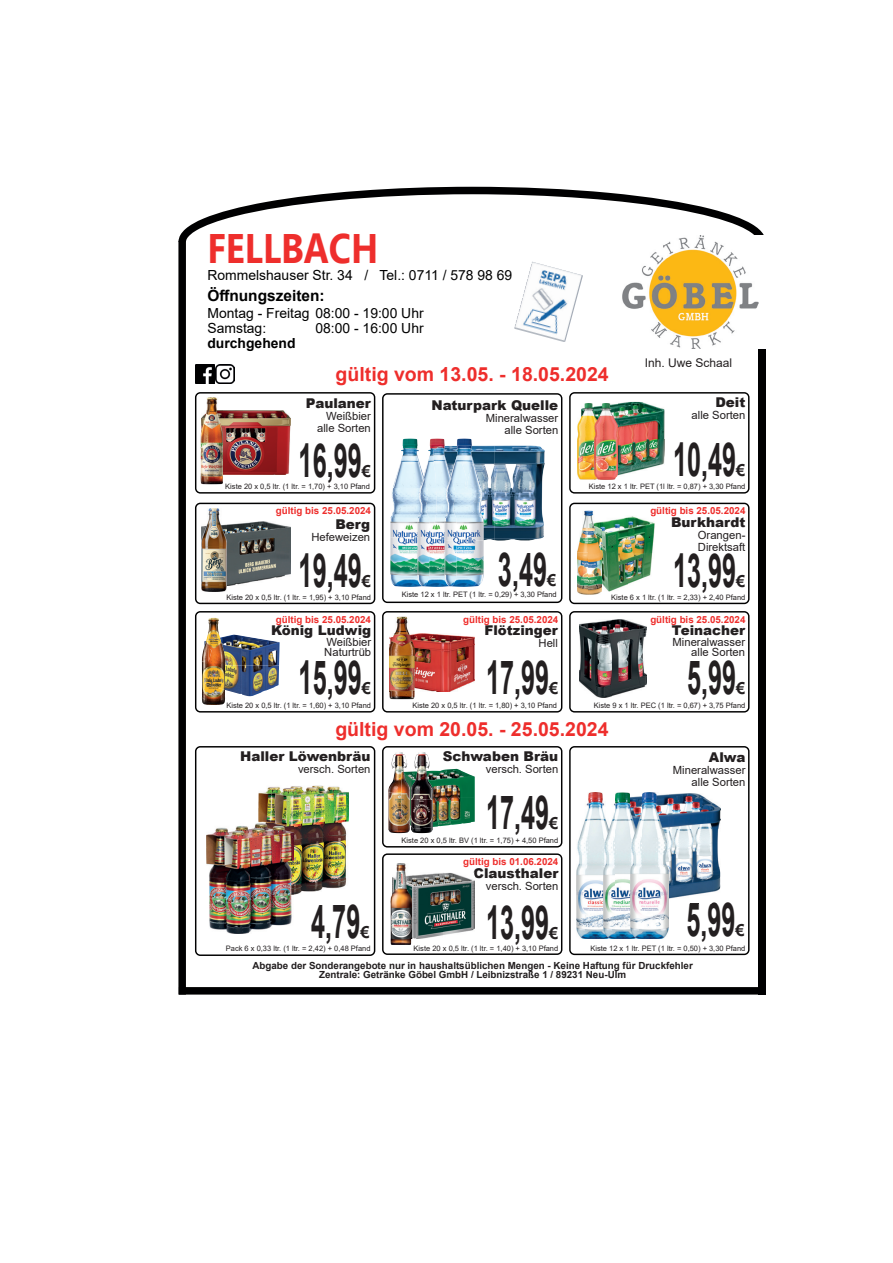
<style>
.page{position:relative;width:893px;height:1263px;background:#fff}
.page>*{position:absolute;margin:0;border:0;box-sizing:border-box;transform-origin:0 0}
.t1{font:700 46.95px "Arial";color:#231f20;scale:.54 1}
.t2{font:700 41.25px "Ebrima";color:#ee2e2c;scale:.86 1}
.t3{font:700 19.5px "Arial";color:#ee2e2c}
.t4{font:700 16.5px "Arial";color:#231f20}
.t5{font:700 15.45px "Arial";color:#000001}
.t6{font:13.95px/15.5px "Arial";color:#000001}
.t7{font:700 13.95px "Arial";color:#000001}
.t8{font:900 13.5px "Arial";color:#231f20}
.t9{font:12px "Arial";color:#231f20}
.t10{font:11.25px/12px "Arial";color:#231f20;text-align:right}
.t11{font:700 9.75px/9.3px "Arial";color:#231f20;text-align:center}
.t12{font:700 9.75px "Arial";color:#ee2e2c}
.t13{font:7.5px "Arial";color:#231f20}
.s1{font-size:34.65px}
</style>
<div class="page">
<div style="left:178px;top:241px;width:8px;height:753px;background:#000001"></div>
<div style="left:758px;top:241px;width:8px;height:753px;background:#000001"></div>
<div style="left:179px;top:987px;width:587px;height:7px;background:#000001"></div>
<svg style="left:178px;top:187px;width:586px;height:55px"></svg>
<img style="left:216px;top:364px;width:19px;height:19px">
<img style="left:195px;top:364px;width:19px;height:19px">
<img style="left:514px;top:262px;width:69px;height:80px">
<div style="left:617px;top:235px;width:150px;height:114px;background:#fff"></div>
<img style="left:622px;top:235px;width:136px;height:114px">
<img style="left:382px;top:393px;width:180px;height:210px">
<img style="left:450px;top:541px;width:33px;height:46px">
<img style="left:456px;top:493px;width:27px;height:48px">
<img style="left:444px;top:476px;width:12px;height:110px">
<svg style="left:195px;top:746px;width:180px;height:210px"></svg>
<img style="left:258px;top:785px;width:91px;height:110px">
<img style="left:207px;top:824px;width:86px;height:109px">
<img style="left:258px;top:859px;width:35px;height:36px">
<svg style="left:569px;top:746px;width:180px;height:209px"></svg>
<svg style="left:195px;top:392px;width:180px;height:102px"></svg>
<img style="left:223px;top:410px;width:67px;height:65px">
<img style="left:201px;top:397px;width:22px;height:87px">
<img style="left:569px;top:392px;width:180px;height:102px">
<svg style="left:195px;top:503px;width:180px;height:101px"></svg>
<img style="left:227px;top:521px;width:63px;height:65px">
<img style="left:202px;top:508px;width:25px;height:84px">
<svg style="left:569px;top:503px;width:180px;height:101px"></svg>
<img style="left:577px;top:511px;width:24px;height:84px">
<svg style="left:195px;top:611px;width:180px;height:101px"></svg>
<img style="left:221px;top:635px;width:59px;height:30px">
<img style="left:225px;top:665px;width:17px;height:29px">
<img style="left:242px;top:665px;width:37px;height:31px">
<img style="left:202px;top:618px;width:19px;height:87px">
<img style="left:204px;top:638px;width:21px;height:52px">
<svg style="left:382px;top:611px;width:180px;height:101px"></svg>
<img style="left:414px;top:634px;width:61px;height:58px">
<img style="left:389px;top:616px;width:25px;height:83px">
<svg style="left:569px;top:611px;width:180px;height:101px"></svg>
<img style="left:579px;top:620px;width:67px;height:77px">
<svg style="left:382px;top:746px;width:180px;height:101px"></svg>
<img style="left:407px;top:769px;width:68px;height:29px">
<img style="left:410px;top:798px;width:65px;height:29px">
<img style="left:388px;top:752px;width:19px;height:40px">
<img style="left:388px;top:792px;width:22px;height:41px">
<img style="left:401px;top:772px;width:9px;height:53px">
<img style="left:414px;top:752px;width:16px;height:19px">
<img style="left:411px;top:828px;width:22px;height:5px">
<img style="left:411px;top:771px;width:22px;height:57px">
<svg style="left:382px;top:853px;width:180px;height:102px"></svg>
<img style="left:391px;top:863px;width:20px;height:82px">
<h2 class="t2" style="left:207px;top:216px;width:200px">FELLBACH</h2>
<h3 class="t6" style="left:207px;top:267px;width:306px">Rommelshauser Str. 34 / Tel.: 0711 / 578 98 69</h3>
<h3 class="t5" style="left:207px;top:285px;width:119px">Öffnungszeiten:</h3>
<h3 class="t6" style="left:207px;top:305px;width:218px">Montag - Freitag 08:00 - 19:00 Uhr<br>Samstag:</h3>
<h3 class="t6" style="left:315px;top:320px;width:110px">08:00 - 16:00 Uhr</h3>
<h3 class="t7" style="left:207px;top:333px;width:90px">durchgehend</h3>
<h3 class="t3" style="left:336px;top:361px;width:275px">gültig vom 13.05. - 18.05.2024</h3>
<h3 class="t9" style="left:645px;top:354px;width:89px">Inh. Uwe Schaal</h3>
<h3 class="t8" style="left:306px;top:393px;width:67px">Paulaner</h3>
<h3 class="t10" style="left:317px;top:410px;width:55px">Weißbier alle Sorten</h3>
<h1 class="t1" style="left:299px;top:428px;width:118px">16<span class="s1">,</span>99</h1>
<h3 class="t4" style="left:362px;top:460px;width:11px">€</h3>
<p class="t13" style="left:225px;top:481px;width:146px">Kiste 20 x 0,5 ltr. (1 ltr. = 1,70) + 3,10 Pfand</p>
<h3 class="t8" style="left:432px;top:395px;width:128px">Naturpark Quelle</h3>
<h3 class="t10" style="left:486px;top:412px;width:74px">Mineralwasser alle Sorten</h3>
<h3 class="t8" style="left:715px;top:392px;width:31px">Deit</h3>
<h3 class="t10" style="left:692px;top:409px;width:55px">alle Sorten</h3>
<h1 class="t1" style="left:673px;top:427px;width:118px">10<span class="s1">,</span>49</h1>
<h3 class="t4" style="left:736px;top:459px;width:11px">€</h3>
<p class="t13" style="left:589px;top:481px;width:158px">Kiste 12 x 1 ltr. PET (1l ltr. = 0,87) + 3,30 Pfand</p>
<h3 class="t12" style="left:276px;top:504px;width:97px">gültig bis 25.05.2024</h3>
<h3 class="t8" style="left:335px;top:514px;width:36px">Berg</h3>
<h3 class="t10" style="left:311px;top:531px;width:60px">Hefeweizen</h3>
<h1 class="t1" style="left:299px;top:537px;width:118px">19<span class="s1">,</span>49</h1>
<h3 class="t4" style="left:362px;top:569px;width:11px">€</h3>
<p class="t13" style="left:226px;top:592px;width:146px">Kiste 20 x 0,5 ltr. (1 ltr. = 1,95) + 3,10 Pfand</p>
<h1 class="t1" style="left:498px;top:536px;width:92px">3<span class="s1">,</span>49</h1>
<h3 class="t4" style="left:547px;top:568px;width:11px">€</h3>
<p class="t13" style="left:402px;top:590px;width:156px">Kiste 12 x 1 ltr. PET (1 ltr. = 0,29) + 3,30 Pfand</p>
<h3 class="t12" style="left:650px;top:504px;width:97px">gültig bis 25.05.2024</h3>
<h3 class="t8" style="left:671px;top:512px;width:76px">Burkhardt</h3>
<h3 class="t10" style="left:698px;top:529px;width:49px;text-align:left">Orangen-<br>Direktsaft</h3>
<h1 class="t1" style="left:673px;top:537px;width:118px">13<span class="s1">,</span>99</h1>
<h3 class="t4" style="left:736px;top:569px;width:11px">€</h3>
<p class="t13" style="left:611px;top:592px;width:136px">Kiste 6 x 1 ltr. (1 ltr. = 2,33) + 2,40 Pfand</p>
<h3 class="t12" style="left:276px;top:612px;width:97px">gültig bis 25.05.2024</h3>
<h3 class="t8" style="left:271px;top:620px;width:102px">König Ludwig</h3>
<h3 class="t10" style="left:324px;top:636px;width:48px;line-height:10.5px;text-align:left">Weißbier<br>Naturtrüb</h3>
<h1 class="t1" style="left:299px;top:645px;width:118px">15<span class="s1">,</span>99</h1>
<h3 class="t4" style="left:362px;top:677px;width:11px">€</h3>
<h3 class="t12" style="left:463px;top:612px;width:97px">gültig bis 25.05.2024</h3>
<h3 class="t8" style="left:484px;top:620px;width:75px">Flötzinger</h3>
<h3 class="t10" style="left:539px;top:637px;width:21px">Hell</h3>
<h1 class="t1" style="left:486px;top:645px;width:118px">17<span class="s1">,</span>99</h1>
<h3 class="t4" style="left:549px;top:677px;width:11px">€</h3>
<h3 class="t12" style="left:650px;top:612px;width:97px">gültig bis 25.05.2024</h3>
<h3 class="t8" style="left:672px;top:620px;width:75px">Teinacher</h3>
<h3 class="t10" style="left:673px;top:636px;width:74px;line-height:10.5px">Mineralwasser alle Sorten</h3>
<h1 class="t1" style="left:687px;top:645px;width:92px">5<span class="s1">,</span>99</h1>
<h3 class="t4" style="left:736px;top:677px;width:11px">€</h3>
<p class="t13" style="left:226px;top:700px;width:146px">Kiste 20 x 0,5 ltr. (1 ltr. = 1,60) + 3,10 Pfand</p>
<p class="t13" style="left:412px;top:700px;width:146px">Kiste 20 x 0,5 ltr. (1 ltr. = 1,80) + 3,10 Pfand</p>
<p class="t13" style="left:594px;top:700px;width:153px">Kiste 9 x 1 ltr. PEC (1 ltr. = 0,67) + 3,75 Pfand</p>
<h3 class="t3" style="left:335px;top:716px;width:275px">gültig vom 20.05. - 25.05.2024</h3>
<h3 class="t8" style="left:240px;top:746px;width:132px">Haller Löwenbräu</h3>
<h3 class="t10" style="left:298px;top:763px;width:74px">versch. Sorten</h3>
<h3 class="t8" style="left:443px;top:746px;width:117px">Schwaben Bräu</h3>
<h3 class="t10" style="left:486px;top:763px;width:74px">versch. Sorten</h3>
<h1 class="t1" style="left:486px;top:780px;width:118px">17<span class="s1">,</span>49</h1>
<h3 class="t4" style="left:549px;top:812px;width:11px">€</h3>
<h3 class="t8" style="left:474px;top:863px;width:86px">Clausthaler</h3>
<h3 class="t10" style="left:486px;top:880px;width:74px">versch. Sorten</h3>
<p class="t13" style="left:402px;top:835px;width:158px">Kiste 20 x 0,5 ltr. BV (1 ltr. = 1,75) + 4,50 Pfand</p>
<h3 class="t12" style="left:463px;top:855px;width:97px">gültig bis 01.06.2024</h3>
<h3 class="t8" style="left:709px;top:747px;width:38px">Alwa</h3>
<h3 class="t10" style="left:673px;top:764px;width:74px">Mineralwasser alle Sorten</h3>
<h1 class="t1" style="left:311px;top:889px;width:92px">4<span class="s1">,</span>79</h1>
<h3 class="t4" style="left:360px;top:921px;width:11px">€</h3>
<p class="t13" style="left:226px;top:943px;width:146px">Pack 6 x 0,33 ltr. (1 ltr. = 2,42) + 0,48 Pfand</p>
<h1 class="t1" style="left:486px;top:889px;width:118px">13<span class="s1">,</span>99</h1>
<h3 class="t4" style="left:549px;top:921px;width:11px">€</h3>
<p class="t13" style="left:414px;top:943px;width:146px">Kiste 20 x 0,5 ltr. (1 ltr. = 1,40) + 3,10 Pfand</p>
<h1 class="t1" style="left:687px;top:886px;width:92px">5<span class="s1">,</span>99</h1>
<h3 class="t4" style="left:736px;top:919px;width:11px">€</h3>
<p class="t13" style="left:590px;top:943px;width:156px">Kiste 12 x 1 ltr. PET (1 ltr. = 0,50) + 3,30 Pfand</p>
<h3 class="t11" style="left:252px;top:961px;width:442px">Abgabe der Sonderangebote nur in haushaltsüblichen Mengen - Keine Haftung für Druckfehler<br>Zentrale: Getränke Göbel GmbH / Leibnizstraße 1 / 89231 Neu-Ulm</h3>
</div>
